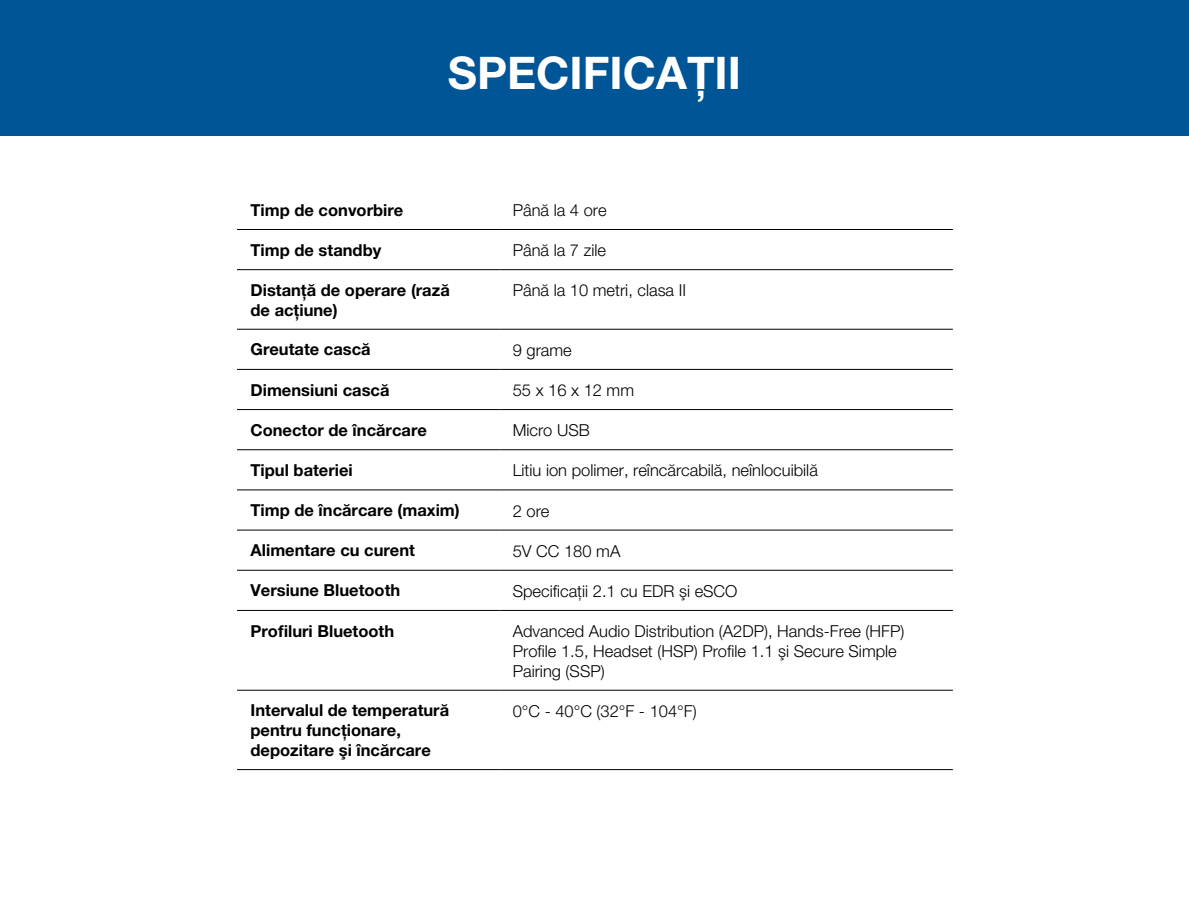
<style>
.page{position:relative;width:1189px;height:919px;background:#fff}
.page>*{position:absolute;margin:0;border:0;box-sizing:border-box;transform-origin:0 0}
.t1{font:700 45px "Helvetica Neue CELT";color:#fff}
.t2{font:300 16.5px/19.8px "Helvetica Neue CELT";color:#000}
.t3{font:700 16.5px/19.8px "Helvetica Neue CELT";color:#000}
</style>
<div class="page">
<div style="left:0;top:0;width:1188px;height:136px;background:#005596"></div>
<hr style="left:237px;top:229px;width:262px;height:1px;background:#000">
<hr style="left:499px;top:229px;width:453px;height:1px;background:#000">
<hr style="left:237px;top:269px;width:262px;height:1px;background:#000">
<hr style="left:499px;top:269px;width:453px;height:1px;background:#000">
<hr style="left:237px;top:329px;width:262px;height:1px;background:#000">
<hr style="left:499px;top:329px;width:453px;height:1px;background:#000">
<hr style="left:237px;top:369px;width:262px;height:1px;background:#000">
<hr style="left:499px;top:369px;width:453px;height:1px;background:#000">
<hr style="left:237px;top:409px;width:262px;height:1px;background:#000">
<hr style="left:499px;top:409px;width:453px;height:1px;background:#000">
<hr style="left:237px;top:449px;width:262px;height:1px;background:#000">
<hr style="left:499px;top:449px;width:453px;height:1px;background:#000">
<hr style="left:237px;top:489px;width:262px;height:1px;background:#000">
<hr style="left:499px;top:489px;width:453px;height:1px;background:#000">
<hr style="left:237px;top:530px;width:262px;height:1px;background:#000">
<hr style="left:499px;top:530px;width:453px;height:1px;background:#000">
<hr style="left:237px;top:570px;width:262px;height:1px;background:#000">
<hr style="left:499px;top:570px;width:453px;height:1px;background:#000">
<hr style="left:237px;top:610px;width:262px;height:1px;background:#000">
<hr style="left:499px;top:610px;width:453px;height:1px;background:#000">
<hr style="left:237px;top:690px;width:262px;height:1px;background:#000">
<hr style="left:499px;top:690px;width:453px;height:1px;background:#000">
<hr style="left:237px;top:769px;width:262px;height:1px;background:#000">
<hr style="left:499px;top:769px;width:453px;height:1px;background:#000">
<h1 class="t1" style="left:448px;top:45px;width:295px">SPECIFICAŢII</h1>
<p class="t3" style="left:250px;top:200px;width:154px">Timp de convorbire</p>
<p class="t2" style="left:512px;top:200px;width:95px">Până la 4 ore</p>
<p class="t3" style="left:250px;top:240px;width:132px">Timp de standby</p>
<p class="t2" style="left:512px;top:240px;width:95px">Până la 7 zile</p>
<p class="t3" style="left:250px;top:280px;width:201px">Distanţă de operare (rază de acţiune)</p>
<p class="t2" style="left:512px;top:280px;width:175px">Până la 10 metri, clasa II</p>
<p class="t3" style="left:250px;top:340px;width:122px">Greutate cască</p>
<p class="t2" style="left:512px;top:340px;width:61px">9 grame</p>
<p class="t3" style="left:250px;top:380px;width:140px">Dimensiuni cască</p>
<p class="t2" style="left:512px;top:380px;width:123px">55 x 16 x 12 mm</p>
<p class="t3" style="left:250px;top:420px;width:178px">Conector de încărcare</p>
<p class="t2" style="left:512px;top:420px;width:79px">Micro USB</p>
<p class="t3" style="left:250px;top:460px;width:104px">Tipul bateriei</p>
<p class="t2" style="left:512px;top:460px;width:307px">Litiu ion polimer, reîncărcabilă, neînlocuibilă</p>
<p class="t3" style="left:250px;top:500px;width:211px">Timp de încărcare (maxim)</p>
<p class="t2" style="left:512px;top:500px;width:38px">2 ore</p>
<p class="t3" style="left:250px;top:540px;width:166px">Alimentare cu curent</p>
<p class="t2" style="left:512px;top:541px;width:109px">5V CC 180 mA</p>
<p class="t3" style="left:250px;top:581px;width:151px">Versiune Bluetooth</p>
<p class="t2" style="left:512px;top:581px;width:226px">Specificaţii 2.1 cu EDR şi eSCO</p>
<p class="t3" style="left:250px;top:621px;width:145px">Profiluri Bluetooth</p>
<p class="t2" style="left:512px;top:621px;width:393px">Advanced Audio Distribution (A2DP), Hands-Free (HFP)<br>Profile 1.5, Headset (HSP) Profile 1.1 şi Secure Simple<br>Pairing (SSP)</p>
<p class="t3" style="left:250px;top:700px;width:200px">Intervalul de temperatură pentru funcţionare, depozitare şi încărcare</p>
<p class="t2" style="left:512px;top:701px;width:185px">0°C - 40°C (32°F - 104°F)</p>
</div>
